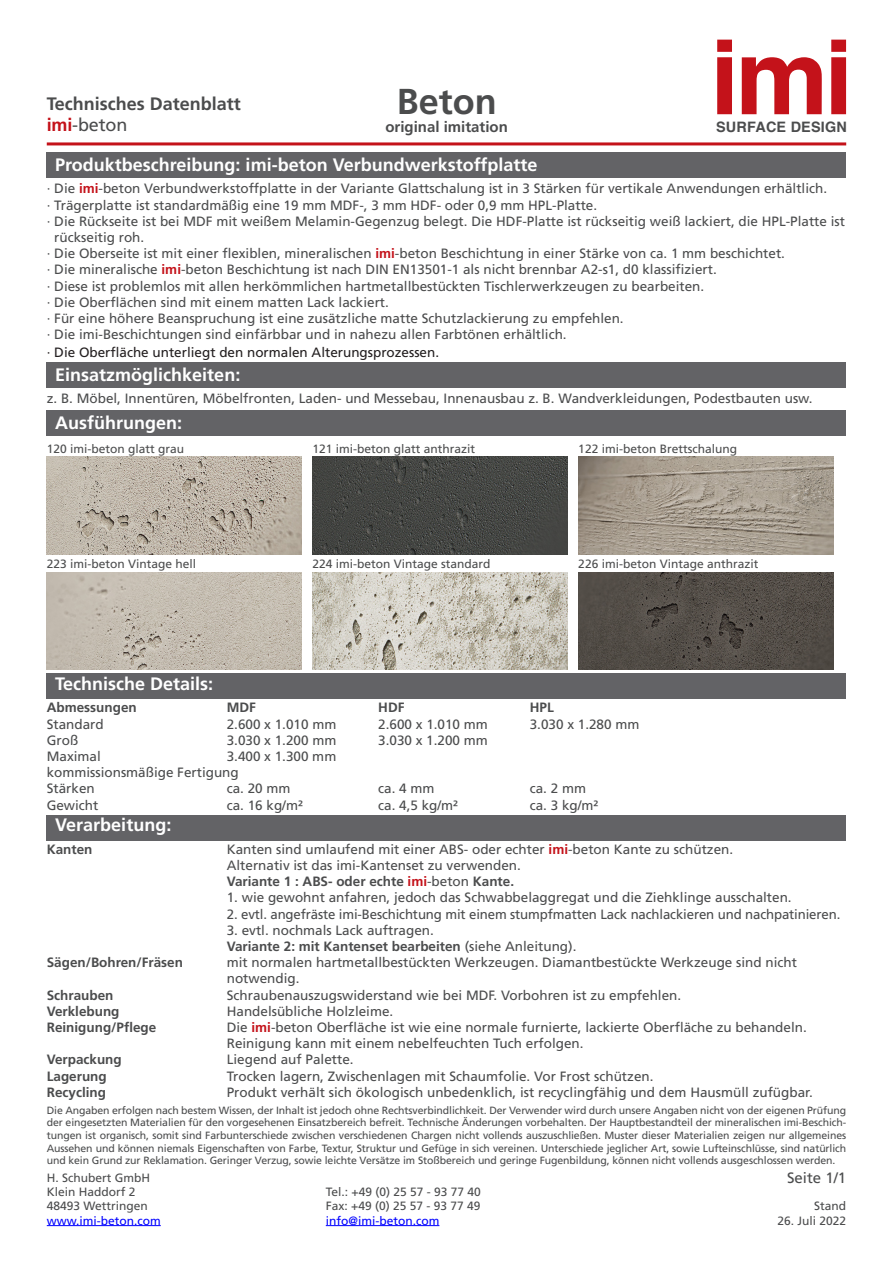
<style>
.page{position:relative;width:893px;height:1263px;background:#fff}
.page>*{position:absolute;margin:0;border:0;box-sizing:border-box;transform-origin:0 0}
.t1{font:700 36px "Frutiger LT Std";color:#4b4c4d}
.t2{font:700 18px "Frutiger LT Std";color:#fff}
.t3{font:700 18px/21.6px "Frutiger LT Std";color:#4b4c4d}
.t4{font:700 15px "Frutiger LT Std";color:#4b4c4d}
.t5{font:15px "Frutiger LT Std";color:#4b4c4d}
.t6{font:700 14.4px "Helvetica";letter-spacing:.015em;color:#4b4c4d}
.t7{font:13.5px/16.2px "Frutiger LT Std";color:#4b4c4d}
.t8{font:700 13.5px "Frutiger LT Std";color:#4b4c4d}
.t9{font:13.5px "Frutiger LT Std";color:#231f20}
.t10{font:12px/14.4px "Frutiger LT Std";color:#4b4c4d}
.t11{font:12px "Frutiger LT Std";color:#00f}
.t12{font:10.5px/12.6px "Frutiger LT Std";letter-spacing:-.01em;color:#4b4c4d;text-align:justify}
.s1{color:#c4121a}
.s2{font-weight:400}
.s3{font-weight:700;color:#c4121a}
.s4{font-weight:700}
</style>
<div class="page">
<div style="left:47px;top:152px;width:799px;height:26px;background:#636366"></div>
<div style="left:47px;top:362px;width:799px;height:26px;background:#636366"></div>
<div style="left:47px;top:410px;width:799px;height:26px;background:#636366"></div>
<div style="left:47px;top:815px;width:799px;height:25px;background:#636366"></div>
<div style="left:47px;top:673px;width:799px;height:25px;background:#636366"></div>
<img style="left:47px;top:457px;width:255px;height:98px">
<img style="left:313px;top:457px;width:255px;height:98px">
<img style="left:578px;top:457px;width:255px;height:98px">
<img style="left:47px;top:572px;width:255px;height:98px">
<img style="left:313px;top:572px;width:255px;height:98px">
<img style="left:578px;top:572px;width:255px;height:98px">
<svg style="left:717px;top:40px;width:15px;height:74px"></svg>
<svg style="left:742px;top:57px;width:80px;height:57px"></svg>
<svg style="left:831px;top:40px;width:15px;height:74px"></svg>
<hr style="left:47px;top:142px;width:799px;height:3px;background:#c4121a">
<hr style="left:47px;top:1225px;width:114px;height:1px;background:#00f">
<hr style="left:326px;top:1225px;width:113px;height:1px;background:#00f">
<h2 class="t3" style="left:47px;top:93px;width:196px">Technisches Datenblatt <span class="s1">imi</span><span class="s2">-beton</span></h2>
<h1 class="t1" style="left:397px;top:80px;width:102px">Beton</h1>
<p class="t4" style="left:385px;top:118px;width:124px">original imitation</p>
<p class="t6" style="left:716px;top:115px;width:132px">SURFACE DESIGN</p>
<h2 class="t2" style="left:55px;top:154px;width:484px">Produktbeschreibung: imi-beton Verbundwerkstoffplatte</h2>
<p class="t7" style="left:47px;top:181px;width:782px">· Die <span class="s3">imi</span>-beton Verbundwerkstoffplatte in der Variante Glattschalung ist in 3 Stärken für vertikale Anwendungen erhältlich.</p>
<p class="t7" style="left:47px;top:197px;width:552px">· Trägerplatte ist standardmäßig eine 19 mm MDF-, 3 mm HDF- oder 0,9 mm HPL-Platte.</p>
<p class="t7" style="left:47px;top:213px;width:800px">· Die Rückseite ist bei MDF mit weißem Melamin-Gegenzug belegt. Die HDF-Platte ist rückseitig weiß lackiert, die HPL-Platte ist</p>
<p class="t7" style="left:54px;top:229px;width:92px">rückseitig roh.</p>
<p class="t7" style="left:47px;top:245px;width:740px">· Die Oberseite ist mit einer flexiblen, mineralischen <span class="s3">imi</span>-beton Beschichtung in einer Stärke von ca. 1 mm beschichtet.</p>
<p class="t7" style="left:47px;top:262px;width:671px">· Die mineralische <span class="s3">imi</span>-beton Beschichtung ist nach DIN EN13501-1 als nicht brennbar A2-s1, d0 klassifiziert.</p>
<p class="t7" style="left:47px;top:278px;width:659px">· Diese ist problemlos mit allen herkömmlichen hartmetallbestückten Tischlerwerkzeugen zu bearbeiten.</p>
<p class="t7" style="left:47px;top:294px;width:344px">· Die Oberflächen sind mit einem matten Lack lackiert.</p>
<p class="t7" style="left:47px;top:310px;width:578px">· Für eine höhere Beanspruchung ist eine zusätzliche matte Schutzlackierung zu empfehlen.</p>
<p class="t7" style="left:47px;top:326px;width:521px">· Die imi-Beschichtungen sind einfärbbar und in nahezu allen Farbtönen erhältlich.</p>
<p class="t9" style="left:47px;top:345px;width:394px">· Die Oberfläche unterliegt den normalen Alterungsprozessen.</p>
<h2 class="t2" style="left:55px;top:364px;width:187px">Einsatzmöglichkeiten:</h2>
<p class="t7" style="left:47px;top:390px;width:767px">z. B. Möbel, Innentüren, Möbelfronten, Laden- und Messebau, Innenausbau z. B. Wandverkleidungen, Podestbauten usw.</p>
<h2 class="t2" style="left:55px;top:412px;width:128px">Ausführungen:</h2>
<p class="t10" style="left:47px;top:441px;width:139px">120 imi-beton glatt grau</p>
<p class="t10" style="left:313px;top:441px;width:164px">121 imi-beton glatt anthrazit</p>
<p class="t10" style="left:578px;top:441px;width:160px">122 imi-beton Brettschalung</p>
<p class="t10" style="left:47px;top:557px;width:151px">223 imi-beton Vintage hell</p>
<p class="t10" style="left:313px;top:557px;width:180px">224 imi-beton Vintage standard</p>
<p class="t10" style="left:578px;top:557px;width:182px">226 imi-beton Vintage anthrazit</p>
<h2 class="t2" style="left:55px;top:673px;width:160px">Technische Details:</h2>
<p class="t8" style="left:47px;top:700px;width:91px">Abmessungen</p>
<p class="t8" style="left:227px;top:700px;width:31px">MDF</p>
<p class="t8" style="left:378px;top:700px;width:28px">HDF</p>
<p class="t8" style="left:530px;top:700px;width:26px">HPL</p>
<p class="t7" style="left:47px;top:716px;width:59px">Standard</p>
<p class="t7" style="left:227px;top:716px;width:111px">2.600 x 1.010 mm</p>
<p class="t7" style="left:378px;top:716px;width:111px">2.600 x 1.010 mm</p>
<p class="t7" style="left:530px;top:716px;width:111px">3.030 x 1.280 mm</p>
<p class="t7" style="left:47px;top:732px;width:33px">Groß</p>
<p class="t7" style="left:227px;top:732px;width:111px">3.030 x 1.200 mm</p>
<p class="t7" style="left:378px;top:732px;width:111px">3.030 x 1.200 mm</p>
<p class="t7" style="left:47px;top:748px;width:56px">Maximal</p>
<p class="t7" style="left:47px;top:748px;width:291px;text-indent:180px">3.400 x 1.300 mm kommissionsmäßige Fertigung<br>Stärken</p>
<p class="t7" style="left:227px;top:781px;width:65px">ca. 20 mm</p>
<p class="t7" style="left:378px;top:781px;width:58px">ca. 4 mm</p>
<p class="t7" style="left:530px;top:781px;width:58px">ca. 2 mm</p>
<p class="t7" style="left:47px;top:797px;width:53px">Gewicht</p>
<p class="t7" style="left:227px;top:797px;width:78px">ca. 16 kg/m²</p>
<p class="t7" style="left:378px;top:797px;width:81px">ca. 4,5 kg/m²</p>
<p class="t7" style="left:530px;top:797px;width:70px">ca. 3 kg/m²</p>
<h2 class="t2" style="left:55px;top:814px;width:118px">Verarbeitung:</h2>
<p class="t8" style="left:47px;top:841px;width:47px">Kanten</p>
<p class="t7" style="left:227px;top:841px;width:508px">Kanten sind umlaufend mit einer ABS- oder echter <span class="s3">imi</span>-beton Kante zu schützen.<br>Alternativ ist das imi-Kantenset zu verwenden.<br><span class="s4">Variante 1 : ABS- oder echte</span> <span class="s3">imi</span>-beton <span class="s4">Kante.</span></p>
<p class="t7" style="left:227px;top:890px;width:566px">1. wie gewohnt anfahren, jedoch das Schwabbelaggregat und die Ziehklinge ausschalten.</p>
<p class="t7" style="left:227px;top:906px;width:615px">2. evtl. angefräste imi-Beschichtung mit einem stumpfmatten Lack nachlackieren und nachpatinieren.</p>
<p class="t7" style="left:227px;top:922px;width:351px">3. evtl. nochmals Lack auftragen.<br><span class="s4">Variante 2: mit Kantenset bearbeiten</span> (siehe Anleitung).</p>
<p class="t8" style="left:47px;top:954px;width:138px">Sägen/Bohren/Fräsen</p>
<p class="t7" style="left:227px;top:954px;width:572px">mit normalen hartmetallbestückten Werkzeugen. Diamantbestückte Werkzeuge sind nicht notwendig.</p>
<p class="t8" style="left:47px;top:987px;width:68px">Schrauben</p>
<p class="t7" style="left:227px;top:987px;width:456px">Schraubenauszugswiderstand wie bei MDF. Vorbohren ist zu empfehlen.</p>
<p class="t8" style="left:47px;top:1003px;width:74px">Verklebung</p>
<p class="t7" style="left:227px;top:1003px;width:168px">Handelsübliche Holzleime.</p>
<p class="t8" style="left:47px;top:1019px;width:111px">Reinigung/Pflege</p>
<p class="t7" style="left:227px;top:1019px;width:581px">Die <span class="s3">imi</span>-beton Oberfläche ist wie eine normale furnierte, lackierte Oberfläche zu behandeln.<br>Reinigung kann mit einem nebelfeuchten Tuch erfolgen.</p>
<p class="t8" style="left:47px;top:1052px;width:77px">Verpackung</p>
<p class="t7" style="left:227px;top:1052px;width:128px">Liegend auf Palette.</p>
<p class="t8" style="left:47px;top:1068px;width:62px">Lagerung</p>
<p class="t7" style="left:227px;top:1068px;width:428px">Trocken lagern, Zwischenlagen mit Schaumfolie. Vor Frost schützen.</p>
<p class="t8" style="left:47px;top:1084px;width:61px">Recycling</p>
<p class="t7" style="left:227px;top:1084px;width:588px">Produkt verhält sich ökologisch unbedenklich, ist recyclingfähig und dem Hausmüll zufügbar.</p>
<p class="t12" style="left:47px;top:1104px;width:801px">Die Angaben erfolgen nach bestem Wissen, der Inhalt ist jedoch ohne Rechtsverbindlichkeit. Der Verwender wird durch unsere Angaben nicht von der eigenen Prüfung der eingesetzten Materialien für den vorgesehenen Einsatzbereich befreit. Technische Änderungen vorbehalten. Der Hauptbestandteil der mineralischen imi-Beschich&shy;tungen ist organisch, somit sind Farbunterschiede zwischen verschiedenen Chargen nicht vollends auszuschließen. Muster dieser Materialien zeigen nur allgemeines Aussehen und können niemals Eigenschaften von Farbe, Textur, Struktur und Gefüge in sich vereinen. Unterschiede jeglicher Art, sowie Lufteinschlüsse, sind natürlich und kein Grund zur Reklamation. Geringer Verzug, sowie leichte Versätze im Stoßbereich und geringe Fugenbildung, können nicht vollends ausgeschlossen werden.</p>
<p class="t10" style="left:814px;top:1199px;width:34px">Stand</p>
<p class="t10" style="left:777px;top:1213px;width:70px">26. Juli 2022</p>
<p class="t5" style="left:787px;top:1168px;width:61px">Seite 1/1</p>
<p class="t10" style="left:47px;top:1170px;width:105px">H. Schubert GmbH<br>Klein Haddorf 2<br>48493 Wettringen</p>
<p class="t11" style="left:47px;top:1213px;width:115px">www.imi-beton.com</p>
<p class="t10" style="left:326px;top:1184px;width:157px">Tel.: +49 (0) 25 57 - 93 77 40<br>Fax: +49 (0) 25 57 - 93 77 49</p>
<p class="t11" style="left:326px;top:1213px;width:115px">info@imi-beton.com</p>
</div>
